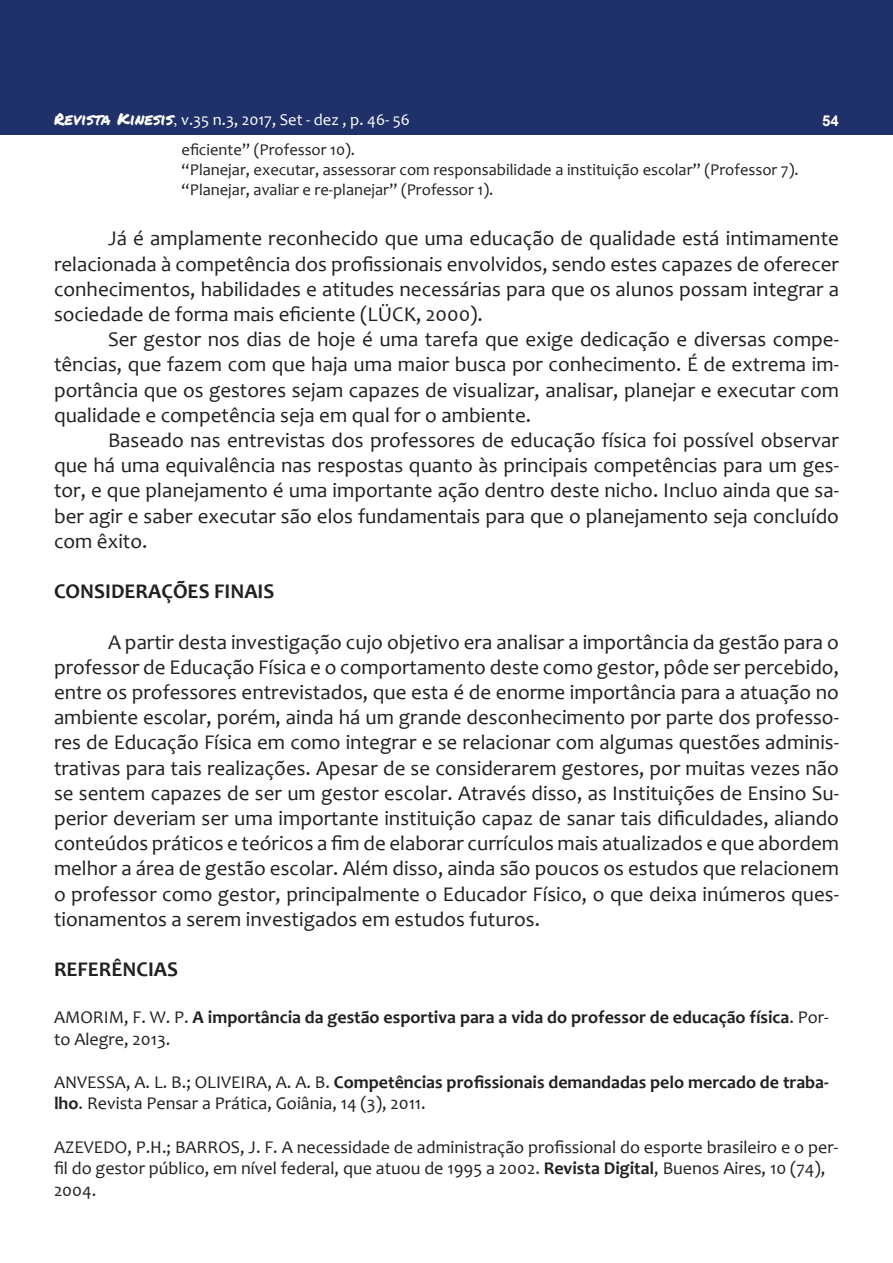
<style>
.page{position:relative;width:893px;height:1263px;background:#fff}
.page>*{position:absolute;margin:0;border:0;box-sizing:border-box;transform-origin:0 0}
.texto_corrido{font:21px/25.2px "Candara";color:#231f20;text-align:justify}
.texto_corrido-2{font:700 21px "Candara";color:#231f20}
.texto_corrido-3{font:18px/21.6px "Candara";color:#231f20}
.texto_corrido-4{font:700 18px/21.6px "Candara";color:#231f20}
.citação{font:16.5px "Candara";color:#231f20}
.t1{font:16.5px "Candara";color:#fff}
.t2{font:700 15px "Arial";color:#fff}
.s1{font-family:"Permanent Marker"}
.s2{font-family:"Minion Pro"}
.s3{font-weight:400}
.s4{font-weight:700}
</style>
<div class="page">
<div style="left:0;top:0;width:893px;height:135px;background:#203068"></div>
<p class="t1" style="left:54px;top:110px;width:358px"><span class="s1">Revista Kinesis</span><span class="s2">,</span> v.35 n.3, 2017, Set - dez , p. 46- 56</p>
<p class="t2" style="left:822px;top:111px;width:18px">54</p>
<p class="citação" style="left:182px;top:140px;width:175px">eficiente” (Professor 10).</p>
<p class="citação" style="left:182px;top:159px;width:619px">“Planejar, executar, assessorar com responsabilidade a instituição escolar” (Professor 7).</p>
<p class="citação" style="left:182px;top:179px;width:313px">“Planejar, avaliar e re-planejar” (Professor 1).</p>
<p class="texto_corrido" style="left:54px;top:226px;width:786px;text-indent:54px">Já é amplamente reconhecido que uma educação de qualidade está intimamente relacionada à competência dos profissionais envolvidos, sendo estes capazes de oferecer conhecimentos, habilidades e atitudes necessárias para que os alunos possam integrar a sociedade de forma mais eficiente (LÜCK, 2000).</p>
<p class="texto_corrido" style="left:54px;top:327px;width:786px;text-indent:54px">Ser gestor nos dias de hoje é uma tarefa que exige dedicação e diversas compe&shy;tências, que fazem com que haja uma maior busca por conhecimento. É de extrema im&shy;portância que os gestores sejam capazes de visualizar, analisar, planejar e executar com qualidade e competência seja em qual for o ambiente.</p>
<p class="texto_corrido" style="left:54px;top:427px;width:786px;text-indent:54px">Baseado nas entrevistas dos professores de educação física foi possível observar que há uma equivalência nas respostas quanto às principais competências para um ges&shy;tor, e que planejamento é uma importante ação dentro deste nicho. Incluo ainda que sa&shy;ber agir e saber executar são elos fundamentais para que o planejamento seja concluído com êxito.</p>
<p class="texto_corrido-2" style="left:54px;top:578px;width:222px">CONSIDERAÇÕES FINAIS</p>
<p class="texto_corrido" style="left:54px;top:629px;width:786px;text-indent:54px">A partir desta investigação cujo objetivo era analisar a importância da gestão para o professor de Educação Física e o comportamento deste como gestor, pôde ser percebido, entre os professores entrevistados, que esta é de enorme importância para a atuação no ambiente escolar, porém, ainda há um grande desconhecimento por parte dos professo&shy;res de Educação Física em como integrar e se relacionar com algumas questões adminis&shy;trativas para tais realizações. Apesar de se considerarem gestores, por muitas vezes não se sentem capazes de ser um gestor escolar. Através disso, as Instituições de Ensino Su&shy;perior deveriam ser uma importante instituição capaz de sanar tais dificuldades, aliando conteúdos práticos e teóricos a fim de elaborar currículos mais atualizados e que abordem melhor a área de gestão escolar. Além disso, ainda são poucos os estudos que relacionem o professor como gestor, principalmente o Educador Físico, o que deixa inúmeros ques&shy;tionamentos a serem investigados em estudos futuros.</p>
<p class="texto_corrido-2" style="left:54px;top:956px;width:126px">REFERÊNCIAS</p>
<p class="texto_corrido-4" style="left:54px;top:1006px;width:776px"><span class="s3">AMORIM, F. W. P.</span> A importância da gestão esportiva para a vida do professor de educação física<span class="s3">. Por&shy;to Alegre, 2013.</span></p>
<p class="texto_corrido-3" style="left:54px;top:1071px;width:776px">ANVESSA, A. L. B.; OLIVEIRA, A. A. B. <span class="s4">Competências profissionais demandadas pelo mercado de traba&shy;lho</span>. Revista Pensar a Prática, Goiânia, 14 (3), 2011.</p>
<p class="texto_corrido-3" style="left:54px;top:1136px;width:786px">AZEVEDO, P.H.; BARROS, J. F. A necessidade de administração profissional do esporte brasileiro e o per&shy;fil do gestor público, em nível federal, que atuou de 1995 a 2002. <span class="s4">Revista Digital</span>, Buenos Aires, 10 (74),<br>2004.</p>
</div>
